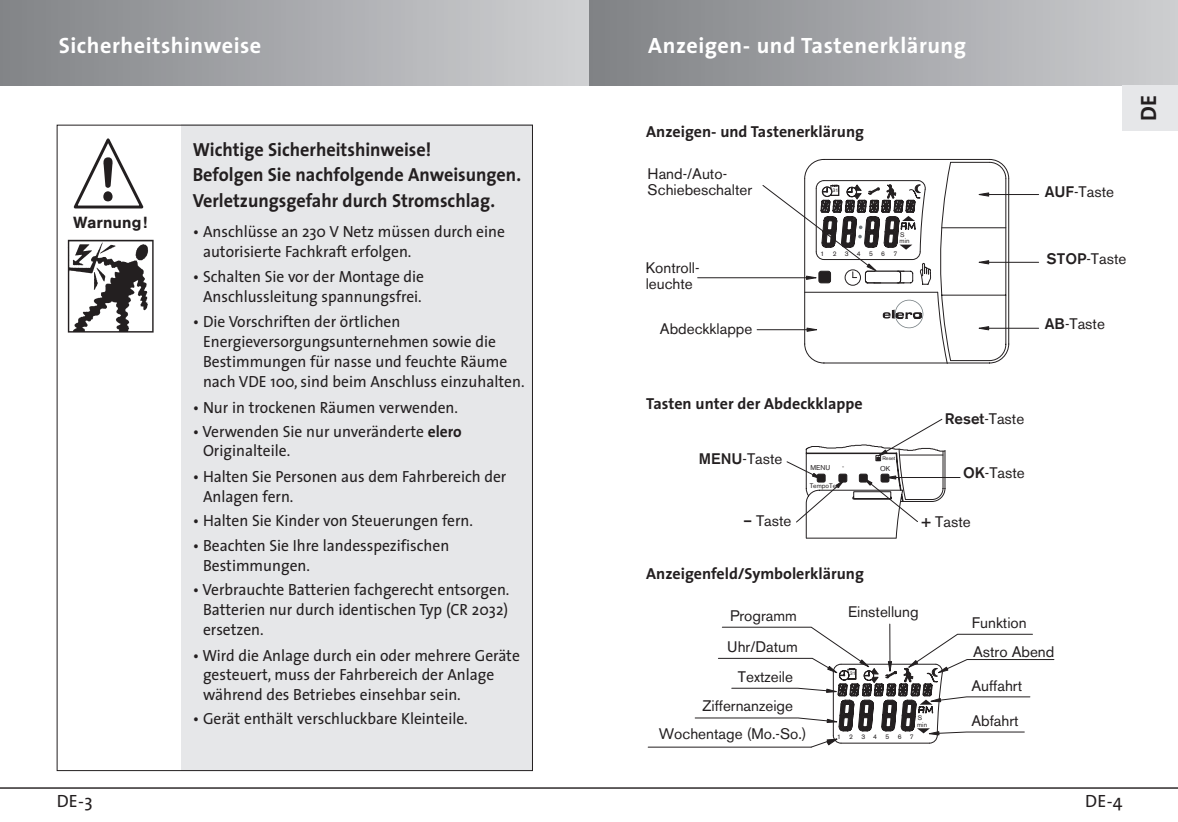
<style>
.page{position:relative;width:1178px;height:822px;background:#fff}
.page>*{position:absolute;margin:0;border:0;box-sizing:border-box;transform-origin:0 0}
.t1{font:700 22.2px "The Sans";letter-spacing:.025em;color:#fff}
.t2{font:700 22.2px "The Sans";color:#231f20}
.t3{font:700 19px/25.6px "The Sans";color:#231f20;scale:.96 1}
.t4{font:17.8px "The Sans";color:#231f20}
.t5{font:16.2px/19.8px "The Sans";color:#231f20;scale:.96 1}
.t6{font:700 16px "The Sans";color:#231f20}
.t7{font:16px "Hel Med";letter-spacing:.03em;color:#231f20}
.t8{font:15.2px/30.8px "Akzidenz Grotesk BQ";color:#231f20}
.t9{font:7px "Akzidenz Grotesk BQ";color:#231f20}
.t10{font:6.6px "Akzidenz Grotesk BQ";color:#231f20}
.t11{font:5.2px "Akzidenz Grotesk BQ";color:#231f20}
.s1{font-weight:700}
.s2{font-weight:500}
</style>
<div class="page">
<div style="left:0;top:0;width:590px;height:85px;background:linear-gradient(to right,#818387,#d0d1d3)"></div>
<hr style="left:590px;top:787px;width:588px;height:2px;background:#231f20">
<hr style="left:0;top:787px;width:590px;height:2px;background:#231f20">
<div style="left:590px;top:0;width:588px;height:85px;background:linear-gradient(to right,#7f8185,#cdced1)"></div>
<div style="left:1123px;top:85px;width:55px;height:45px;background:#e6e7e9"></div>
<div style="left:181px;top:125px;width:352px;height:646px;background:#e6e7e9"></div>
<hr style="left:889px;top:624px;width:1px;height:38px;background:#231f20">
<svg style="left:648px;top:627px;width:406px;height:121px"></svg>
<hr style="left:896px;top:477px;width:64px;height:1px;background:#231f20">
<hr style="left:806px;top:538px;width:90px;height:1px;background:#231f20">
<svg style="left:786px;top:419px;width:160px;height:119px"></svg>
<hr style="left:757px;top:329px;width:50px;height:1px;background:#231f20">
<hr style="left:698px;top:277px;width:109px;height:1px;background:#231f20">
<svg style="left:762px;top:162px;width:277px;height:201px"></svg>
<svg style="left:73px;top:138px;width:71px;height:71px"></svg>
<img style="left:67px;top:239px;width:87px;height:94px">
<h1 class="t1" style="left:59px;top:36px;width:204px">Sicherheitshinweise</h1>
<p class="t7" style="left:74px;top:217px;width:75px">Warnung!</p>
<p class="t3" style="left:193px;top:139px;width:343px">Wichtige Sicherheitshinweise!<br>Befolgen Sie nachfolgende Anweisungen.<br>Verletzungsgefahr durch Stromschlag.</p>
<p class="t5" style="left:203px;top:223px;width:316px;text-indent:-10px">• Anschlüsse an 230 V Netz müssen durch eine autorisierte Fachkraft erfolgen.</p>
<p class="t5" style="left:193px;top:268px;width:243px;text-align:center">• Schalten Sie vor der Montage die<br>Anschlussleitung spannungsfrei.</p>
<p class="t5" style="left:203px;top:313px;width:336px;text-indent:-10px">• Die Vorschriften der örtlichen Energieversorgungsunternehmen sowie die Bestimmungen für nasse und feuchte Räume nach VDE 100, sind beim Anschluss einzuhalten.</p>
<p class="t5" style="left:193px;top:398px;width:278px">• Nur in trockenen Räumen verwenden.</p>
<p class="t5" style="left:203px;top:423px;width:271px;text-indent:-10px">• Verwenden Sie nur unveränderte <span class="s1">elero<br></span>Originalteile.</p>
<p class="t5" style="left:203px;top:468px;width:318px;text-indent:-10px">• Halten Sie Personen aus dem Fahrbereich der<br>Anlagen fern.</p>
<p class="t5" style="left:193px;top:512px;width:293px">• Halten Sie Kinder von Steuerungen fern.</p>
<p class="t5" style="left:203px;top:537px;width:258px;text-indent:-10px">• Beachten Sie Ihre landesspezifischen<br>Bestimmungen.</p>
<p class="t5" style="left:203px;top:581px;width:321px;text-align:justify;text-indent:-10px">• Verbrauchte Batterien fachgerecht entsorgen.<br>Batterien nur durch identischen Typ (CR 2032) ersetzen.</p>
<p class="t5" style="left:203px;top:647px;width:332px;text-indent:-10px">• Wird die Anlage durch ein oder mehrere Geräte gesteuert, muss der Fahrbereich der Anlage während des Betriebes einsehbar sein.</p>
<p class="t5" style="left:193px;top:710px;width:288px">• Gerät enthält verschluckbare Kleinteile.</p>
<h1 class="t1" style="left:648px;top:36px;width:319px">Anzeigen- und Tastenerklärung</h1>
<p class="t6" style="left:646px;top:125px;width:219px">Anzeigen- und Tastenerklärung</p>
<p class="t8" style="left:648px;top:168px;width:106px;line-height:15.6px">Hand-/Auto-<br>Schiebeschalter</p>
<p class="t8" style="left:646px;top:262px;width:55px;line-height:15.6px">Kontroll&shy;leuchte</p>
<p class="t8" style="left:660px;top:315px;width:94px">Abdeckklappe</p>
<p class="t11" style="left:833px;top:188px;width:8px">31</p>
<p class="t10" style="left:900px;top:232px;width:6px">S</p>
<p class="t10" style="left:900px;top:238px;width:11px">min</p>
<p class="t10" style="left:821px;top:251px;width:17px">1 2</p>
<p class="t10" style="left:845px;top:251px;width:30px">3 4 5</p>
<p class="t10" style="left:881px;top:251px;width:17px">6 7</p>
<h1 class="t2" style="left:1140px;top:121px;width:28px;rotate:-90deg">DE</h1>
<p class="t8" style="left:1045px;top:178px;width:71px"><span class="s2">AUF</span>-Taste</p>
<p class="t8" style="left:1047px;top:245px;width:81px"><span class="s2">STOP</span>-Taste</p>
<p class="t8" style="left:1045px;top:310px;width:62px"><span class="s2">AB</span>-Taste</p>
<p class="t6" style="left:646px;top:397px;width:218px">Tasten unter der Abdeckklappe</p>
<p class="t8" style="left:699px;top:445px;width:85px"><span class="s2">MENU</span>-Taste</p>
<p class="t9" style="left:811px;top:465px;width:21px">MENU</p>
<p class="t9" style="left:842px;top:464px;width:4px">-</p>
<p class="t10" style="left:810px;top:483px;width:32px">TempoTec</p>
<p class="t8" style="left:945px;top:405px;width:81px"><span class="s2">Reset</span>-Taste</p>
<p class="t11" style="left:882px;top:456px;width:15px">Reset</p>
<p class="t9" style="left:880px;top:466px;width:12px">OK</p>
<p class="t8" style="left:963px;top:459px;width:63px"><span class="s2">OK</span>-Taste</p>
<p class="t8" style="left:743px;top:507px;width:50px"><span class="s2">–</span> Taste</p>
<p class="t8" style="left:921px;top:508px;width:51px"><span class="s2">+</span> Taste</p>
<p class="t6" style="left:646px;top:567px;width:219px">Anzeigenfeld/Symbolerklärung</p>
<p class="t8" style="left:727px;top:601px;width:72px;text-align:center">Programm<br>Uhr/Datum<br>Textzeile</p>
<p class="t8" style="left:848px;top:598px;width:72px">Einstellung</p>
<p class="t11" style="left:850px;top:672px;width:8px">31</p>
<p class="t8" style="left:659px;top:694px;width:149px;line-height:27.6px;text-indent:44px">Ziffernanzeige<br>Wochentage (Mo.-So.)</p>
<p class="t10" style="left:918px;top:715px;width:6px">S</p>
<p class="t10" style="left:917px;top:722px;width:11px">min</p>
<p class="t10" style="left:837px;top:734px;width:17px">1 2</p>
<p class="t10" style="left:861px;top:734px;width:30px">3 4 5</p>
<p class="t10" style="left:898px;top:734px;width:17px">6 7</p>
<p class="t8" style="left:972px;top:610px;width:84px;line-height:28.4px">Funktion<br>Astro Abend</p>
<p class="t8" style="left:971px;top:672px;width:52px">Auffahrt</p>
<p class="t8" style="left:971px;top:707px;width:49px">Abfahrt</p>
<p class="t4" style="left:57px;top:794px;width:37px">DE-3</p>
<p class="t4" style="left:1085px;top:794px;width:39px">DE-4</p>
</div>
